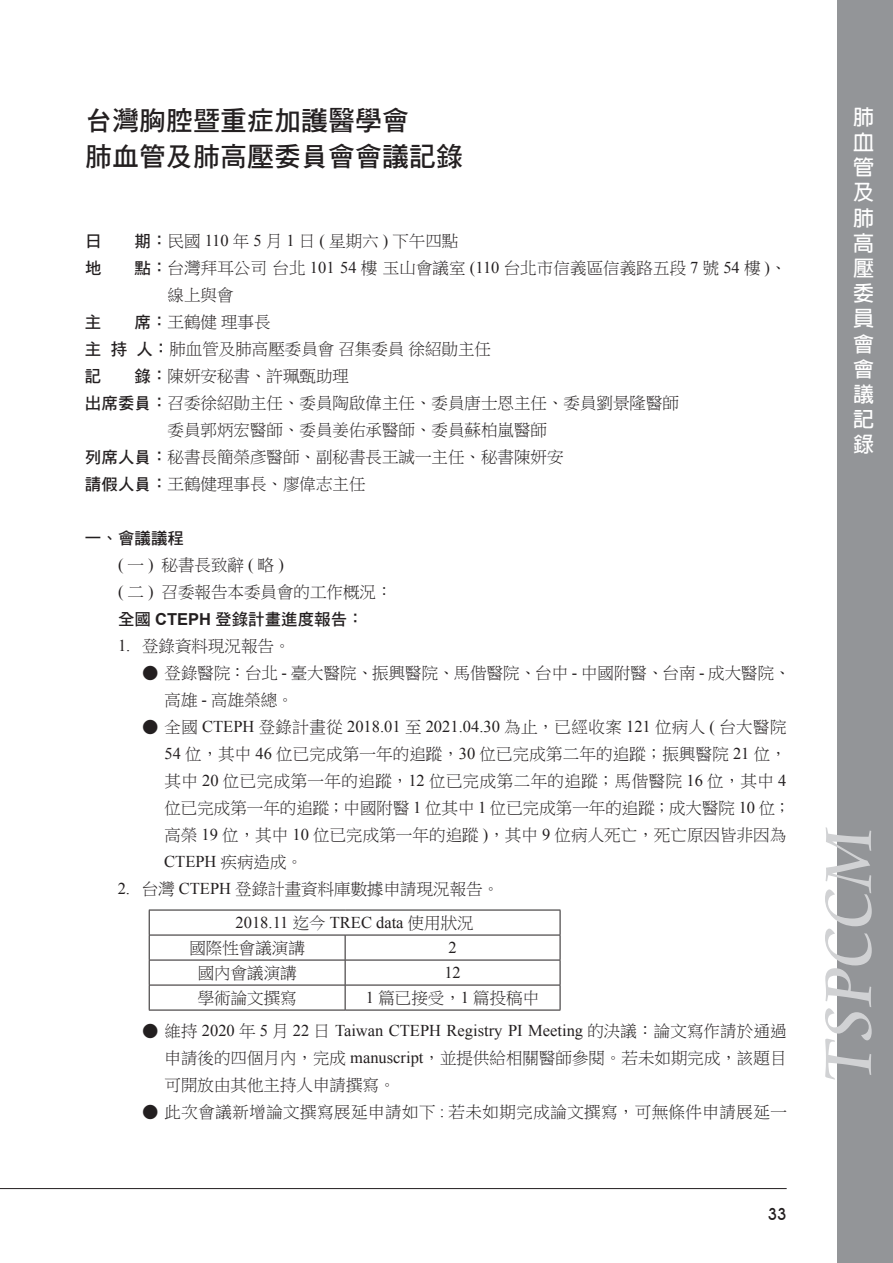
<style>
.page{position:relative;width:893px;height:1263px;background:#fff}
.page>*{position:absolute;margin:0;border:0;box-sizing:border-box;transform-origin:0 0}
.t1{font:72px "Cataneo BT";color:#d1d2d4}
.t2{font:27px/36px "DF Hei Std W7";color:#231f20}
.t3{font:700 21px/25.2px "AR Hei B5";color:#fff;text-align:justify}
.t4{font:16.5px/27px "P Ming Li U";color:#231f20}
.t5{font:16.5px "Times New Roman";color:#231f20}
.t6{font:16.5px "P Ming Li U";letter-spacing:.03em;color:#231f20}
.t7{font:16.5px "DF Hei Std W7";color:#231f20}
.t8{font:500 16.5px "Avant Garde IT Cby BT";color:#231f20}
.s1{font-family:"DF Hei Std W7"}
.s2{font-family:"Times New Roman"}
.s3{font-family:"Arial";font-weight:700}
.s4{font-family:"P Ming Li U"}
</style>
<div class="page">
<hr style="left:0;top:1188px;width:787px;height:1px;background:#231f20">
<div style="left:838px;top:0;width:55px;height:1263px;background:#939598"></div>
<hr style="left:149px;top:910px;width:196px;height:1px;background:#231f20">
<hr style="left:345px;top:910px;width:215px;height:1px;background:#231f20">
<hr style="left:149px;top:935px;width:196px;height:1px;background:#231f20">
<hr style="left:345px;top:935px;width:215px;height:1px;background:#231f20">
<hr style="left:149px;top:960px;width:196px;height:1px;background:#231f20">
<hr style="left:345px;top:960px;width:215px;height:1px;background:#231f20">
<hr style="left:149px;top:985px;width:196px;height:1px;background:#231f20">
<svg style="left:149px;top:910px;width:1px;height:100px"></svg>
<hr style="left:345px;top:985px;width:215px;height:1px;background:#231f20">
<svg style="left:345px;top:935px;width:1px;height:75px"></svg>
<svg style="left:560px;top:910px;width:1px;height:100px"></svg>
<hr style="left:149px;top:1010px;width:196px;height:1px;background:#231f20">
<hr style="left:345px;top:1010px;width:215px;height:1px;background:#231f20">
<h2 class="t2" style="left:85px;top:101px;width:379px">台灣胸腔暨重症加護醫學會<br>肺血管及肺高壓委員會會議記錄</h2>
<p class="t7" style="left:85px;top:232px;width:18px">日</p>
<p class="t4" style="left:135px;top:227px;width:325px"><span class="s1">期：</span>民國 <span class="s2">110</span> 年 <span class="s2">5</span> 月 <span class="s2">1</span> 日 <span class="s2">(</span> 星期六 <span class="s2">)</span> 下午四點</p>
<p class="t7" style="left:85px;top:259px;width:18px">地</p>
<p class="t4" style="left:167px;top:254px;width:621px;text-indent:-33px"><span class="s1">點：</span>台灣拜耳公司台北 <span class="s2">101 54</span> 樓玉山會議室 <span class="s2">(110</span> 台北市信義區信義路五段 <span class="s2">7</span> 號 <span class="s2">54</span> 樓 <span class="s2">)</span>、線上與會</p>
<p class="t7" style="left:85px;top:313px;width:18px">主</p>
<p class="t4" style="left:85px;top:308px;width:408px;text-indent:50px"><span class="s1">席：</span>王鶴健理事長<br><span class="s1">主持人：</span>肺血管及肺高壓委員會召集委員徐紹勛主任</p>
<p class="t7" style="left:85px;top:367px;width:18px">記</p>
<p class="t4" style="left:134px;top:362px;width:216px"><span class="s1">錄：</span>陳妍安秘書、許珮甄助理</p>
<p class="t4" style="left:85px;top:389px;width:595px"><span class="s1">出席委員：</span>召委徐紹勛主任、委員陶啟偉主任、委員唐士恩主任、委員劉景隆醫師</p>
<p class="t4" style="left:167px;top:416px;width:381px">委員郭炳宏醫師、委員姜佑承醫師、委員蘇柏嵐醫師</p>
<p class="t4" style="left:85px;top:443px;width:480px"><span class="s1">列席人員：</span>秘書長簡榮彥醫師、副秘書長王誠一主任、秘書陳妍安</p>
<p class="t4" style="left:85px;top:470px;width:282px"><span class="s1">請假人員：</span>王鶴健理事長、廖偉志主任</p>
<p class="t7" style="left:85px;top:529px;width:100px">一、會議議程</p>
<p class="t4" style="left:118px;top:551px;width:276px"><span class="s2">(</span>一<span class="s2">)</span> 秘書長致辭<span class="s2">(</span>略<span class="s2">)<br>(</span> 二 <span class="s2">)</span> 召委報告本委員會的工作概況：</p>
<p class="t7" style="left:118px;top:610px;width:247px">全國 <span class="s3">CTEPH</span> 登錄計畫進度報告：</p>
<p class="t4" style="left:118px;top:632px;width:174px"><span class="s2">1.</span> 登錄資料現況報告。</p>
<p class="t4" style="left:165px;top:659px;width:628px;text-indent:-23px">● 登錄醫院：台北 <span class="s2">-</span> 臺大醫院、振興醫院、馬偕醫院、台中 <span class="s2">-</span> 中國附醫、台南 <span class="s2">-</span> 成大醫院、高雄 <span class="s2">-</span> 高雄榮總。</p>
<p class="t5" style="left:142px;top:715px;width:646px"><span class="s4">● 全國</span> CTEPH <span class="s4">登錄計畫從</span> 2018.01 <span class="s4">至</span> 2021.04.30 <span class="s4">為止，已經收案</span> 121 <span class="s4">位病人</span> ( <span class="s4">台大醫院</span></p>
<p class="t4" style="left:164px;top:740px;width:628px"><span class="s2">54</span> 位，其中 <span class="s2">46</span> 位已完成第一年的追蹤，<span class="s2">30</span> 位已完成第二年的追蹤；振興醫院 <span class="s2">21</span> 位，其中 <span class="s2">20</span> 位已完成第一年的追蹤，<span class="s2">12</span> 位已完成第二年的追蹤；馬偕醫院 <span class="s2">16</span> 位，其中 <span class="s2">4</span>位已完成第一年的追蹤；中國附醫 <span class="s2">1</span> 位其中 <span class="s2">1</span> 位已完成第一年的追蹤；成大醫院 <span class="s2">10</span> 位；高榮 <span class="s2">19</span> 位，其中 <span class="s2">10</span> 位已完成第一年的追蹤 <span class="s2">)</span>，其中 <span class="s2">9</span> 位病人死亡，死亡原因皆非因為</p>
<p class="t5" style="left:164px;top:850px;width:140px">CTEPH <span class="s4">疾病造成。</span></p>
<p class="t4" style="left:118px;top:875px;width:383px"><span class="s2">2.</span> 台灣 <span class="s2">CTEPH</span> 登錄計畫資料庫數據申請現況報告。</p>
<p class="t5" style="left:236px;top:911px;width:240px">2018.11 <span class="s4">迄今</span> TREC data <span class="s4">使用狀況</span></p>
<p class="t4" style="left:189px;top:934px;width:117px">國際性會議演講</p>
<p class="t5" style="left:448px;top:936px;width:10px">2</p>
<p class="t4" style="left:198px;top:959px;width:100px">國內會議演講</p>
<p class="t5" style="left:444px;top:961px;width:18px">12</p>
<p class="t4" style="left:198px;top:984px;width:100px">學術論文撰寫</p>
<p class="t4" style="left:366px;top:984px;width:175px"><span class="s2">1</span> 篇已接受，<span class="s2">1</span> 篇投稿中</p>
<p class="t5" style="left:142px;top:1020px;width:646px"><span class="s4">● 維持</span> 2020 <span class="s4">年</span> 5 <span class="s4">月</span> 22 <span class="s4">日</span> Taiwan CTEPH Registry PI Meeting <span class="s4">的決議：論文寫作請於通過</span></p>
<p class="t4" style="left:165px;top:1045px;width:624px">申請後的四個月內，完成 <span class="s2">manuscript</span>，並提供給相關醫師參閱。若未如期完成，該題目可開放由其他主持人申請撰寫。</p>
<p class="t6" style="left:142px;top:1104px;width:646px">● 此次會議新增論文撰寫展延申請如下 <span class="s2">:</span> 若未如期完成論文撰寫，可無條件申請展延一</p>
<p class="t8" style="left:768px;top:1204px;width:20px">33</p>
<p class="t3" style="left:853px;top:104px;width:22px">肺血管及肺高壓委員會會議記錄</p>
<h1 class="t1" style="left:803px;top:1082px;width:260px;rotate:-90deg">TSPCCM</h1>
</div>
